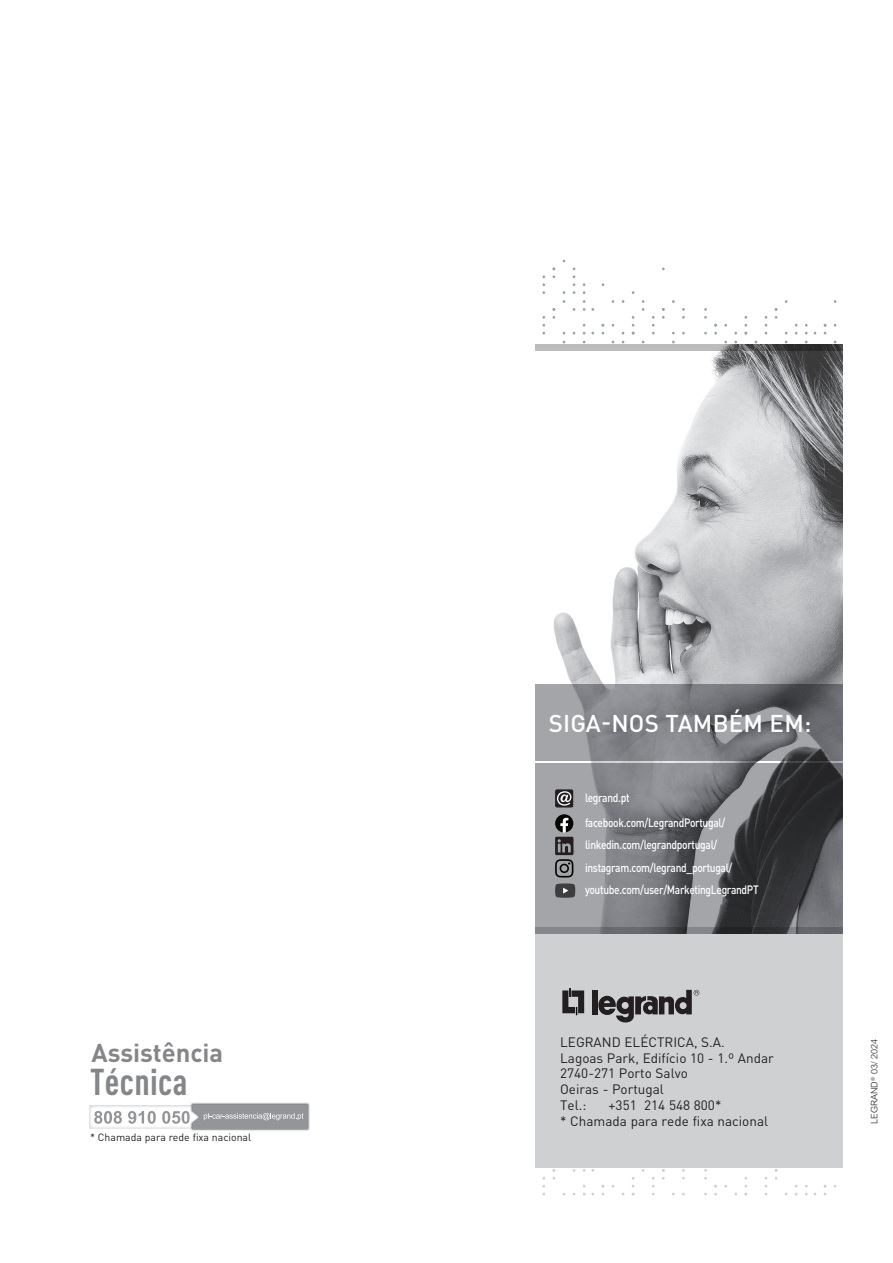
<style>
.page{position:relative;width:893px;height:1263px;background:#fff}
.page>*{position:absolute;margin:0;border:0;box-sizing:border-box;transform-origin:0 0}
.t1{font:700 condensed 36.9px "DIN Pro";letter-spacing:.01em;color:#848689}
.t2{font:700 25.5px "DIN Pro";color:#848689}
.t3{font:500 24px "DIN Pro";letter-spacing:.01em;color:#fff}
.t4{font:13.5px/15.8px "DIN Pro";color:#231f20}
.t5{font:500 12px/22.5px "DIN Pro";letter-spacing:-.03em;color:#fff;scale:.85 1}
.t6{font:10.5px "DIN Pro";color:#231f20}
.t7{font:300 9px "Arial MT Std";color:#231f20}
</style>
<div class="page">
<img style="left:89px;top:1105px;width:73px;height:24px">
<svg style="left:94px;top:1111px;width:28px;height:13px"></svg>
<svg style="left:128px;top:1111px;width:28px;height:13px"></svg>
<img style="left:191px;top:1102px;width:119px;height:29px">
<svg style="left:162px;top:1104px;width:146px;height:25px;background:#a8aaac"></svg>
<svg style="left:682px;top:1169px;width:3px;height:11px"></svg>
<svg style="left:652px;top:1177px;width:3px;height:10px"></svg>
<svg style="left:662px;top:1169px;width:3px;height:11px"></svg>
<svg style="left:536px;top:1167px;width:9px;height:20px"></svg>
<svg style="left:553px;top:1169px;width:2px;height:11px"></svg>
<svg style="left:744px;top:1177px;width:3px;height:10px"></svg>
<svg style="left:704px;top:1169px;width:3px;height:11px"></svg>
<svg style="left:775px;top:1169px;width:2px;height:11px"></svg>
<svg style="left:682px;top:308px;width:3px;height:11px"></svg>
<svg style="left:652px;top:316px;width:3px;height:18px"></svg>
<svg style="left:642px;top:300px;width:2px;height:11px"></svg>
<svg style="left:632px;top:316px;width:2px;height:18px"></svg>
<svg style="left:662px;top:308px;width:3px;height:11px"></svg>
<svg style="left:583px;top:300px;width:2px;height:11px"></svg>
<svg style="left:542px;top:316px;width:3px;height:18px"></svg>
<svg style="left:553px;top:308px;width:2px;height:11px"></svg>
<svg style="left:824px;top:324px;width:2px;height:10px"></svg>
<svg style="left:805px;top:324px;width:3px;height:10px"></svg>
<svg style="left:765px;top:316px;width:2px;height:18px"></svg>
<svg style="left:704px;top:308px;width:3px;height:11px"></svg>
<svg style="left:744px;top:316px;width:3px;height:18px"></svg>
<svg style="left:714px;top:324px;width:3px;height:10px"></svg>
<svg style="left:775px;top:308px;width:2px;height:11px"></svg>
<svg style="left:583px;top:283px;width:2px;height:11px"></svg>
<svg style="left:573px;top:267px;width:2px;height:27px"></svg>
<svg style="left:542px;top:275px;width:3px;height:19px"></svg>
<svg style="left:553px;top:267px;width:2px;height:11px"></svg>
<img style="left:536px;top:351px;width:307px;height:412px">
<svg style="left:536px;top:344px;width:307px;height:7px;background:#8e8d8e"></svg>
<svg style="left:536px;top:763px;width:307px;height:164px;background:#6e6f73"></svg>
<svg style="left:536px;top:685px;width:307px;height:76px;background:#7e8084"></svg>
<div style="left:536px;top:927px;width:307px;height:240px;background:#cfd0d2"></div>
<svg style="left:562px;top:988px;width:22px;height:27px"></svg>
<div style="left:592px;top:990px;width:5px;height:24px;background:#231f20"></div>
<svg style="left:598px;top:990px;width:101px;height:33px"></svg>
<div style="left:555px;top:789px;width:18px;height:18px;background:#231f20;border-radius:2px"></div>
<svg style="left:557px;top:791px;width:14px;height:15px"></svg>
<svg style="left:555px;top:814px;width:18px;height:63px"></svg>
<svg style="left:555px;top:884px;width:20px;height:13px"></svg>
<h2 class="t2" style="left:92px;top:1035px;width:133px">Assistência</h2>
<h1 class="t1" style="left:90px;top:1060px;width:99px">Técnica</h1>
<p class="t6" style="left:90px;top:1128px;width:163px">* Chamada para rede fixa nacional</p>
<h3 class="t3" style="left:549px;top:707px;width:264px">SIGA-NOS TAMBÉM EM:</h3>
<p class="t5" style="left:585px;top:785px;width:166px;line-height:24.2px">legrand.pt facebook.com/LegrandPortugal/</p>
<p class="t5" style="left:585px;top:833px;width:206px">linkedin.com/legrandportugal/ instagram.com/legrand_portugal/ youtube.com/user/MarketingLegrandPT</p>
<p class="t4" style="left:560px;top:1033px;width:215px">LEGRAND ELÉCTRICA, S.A.<br>Lagoas Park, Edifício 10 - 1.º Andar<br>2740-271 Porto Salvo<br>Oeiras - Portugal<br>Tel.:</p>
<p class="t4" style="left:560px;top:1096px;width:209px;text-align:center">+351 214 548 800*<br>* Chamada para rede fixa nacional</p>
<p class="t7" style="left:869px;top:1123px;width:86px;rotate:-90deg">LEGRAND<sup>®</sup> 03/ 2024</p>
</div>
